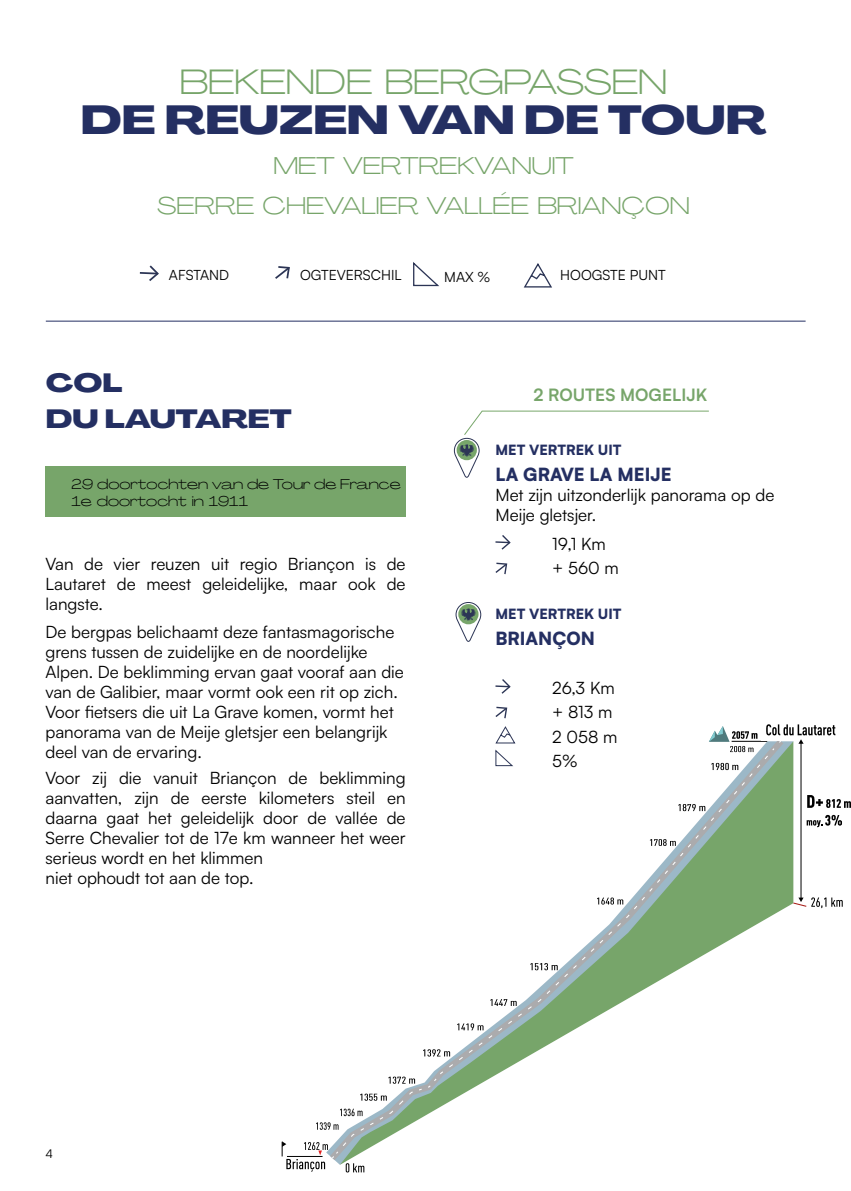
<style>
.page{position:relative;width:851px;height:1191px;background:#fff}
.page>*{position:absolute;margin:0;border:0;box-sizing:border-box;transform-origin:0 0}
.t1{font:800 40px "PP Agrandir Grand";color:#242f62}
.t2{font:300 34.8px "PP Agrandir Grand";color:#77a56a}
.t3{font:800 26px "PP Agrandir Grand";color:#242f62}
.t4{font:300 24px/40px "PP Agrandir Grand";color:#77a56a;text-align:center}
.t5{font:900 18px "Satoshi";color:#242f62}
.t6{font:17px/20px "Satoshi";color:#000}
.t7{font:700 17px "Satoshi";color:#77a56a}
.t8{font:300 14px/16.8px "PP Agrandir Grand";color:#000}
.t9{font:14px "Satoshi";color:#000}
.t10{font:900 14px "Satoshi";color:#242f62}
.t11{font:12px "Satoshi";color:#000}
</style>
<div class="page">
<hr style="left:46px;top:321px;width:759px;height:1px;background:#242f62">
<div style="left:45px;top:466px;width:360px;height:51px;background:#77a56a"></div>
<svg style="left:495px;top:535px;width:16px;height:15px"></svg>
<svg style="left:495px;top:562px;width:13px;height:13px"></svg>
<svg style="left:495px;top:679px;width:16px;height:15px"></svg>
<svg style="left:495px;top:706px;width:18px;height:33px"></svg>
<svg style="left:139px;top:265px;width:20px;height:16px"></svg>
<svg style="left:275px;top:266px;width:15px;height:13px"></svg>
<svg style="left:523px;top:263px;width:29px;height:25px"></svg>
<svg style="left:413px;top:262px;width:26px;height:25px"></svg>
<svg style="left:316px;top:1122px;width:19px;height:8px"></svg>
<svg style="left:335px;top:749px;width:440px;height:402px"></svg>
<svg style="left:282px;top:1141px;width:82px;height:31px"></svg>
<svg style="left:630px;top:724px;width:220px;height:189px"></svg>
<svg style="left:453px;top:410px;width:256px;height:68px"></svg>
<svg style="left:455px;top:602px;width:26px;height:40px"></svg>
<h2 class="t2" style="left:180px;top:61px;width:489px">BEKENDE BERGPASSEN</h2>
<h1 class="t1" style="left:81px;top:95px;width:687px">DE REUZEN VAN DE TOUR</h1>
<h3 class="t4" style="left:157px;top:146px;width:534px">MET VERTREKVANUIT<br>SERRE CHEVALIER VALLÉE BRIANÇON</h3>
<h3 class="t3" style="left:46px;top:366px;width:78px">COL</h3>
<p class="t9" style="left:169px;top:266px;width:62px">AFSTAND</p>
<p class="t9" style="left:300px;top:266px;width:103px">OGTEVERSCHIL</p>
<p class="t9" style="left:444px;top:267px;width:48px">MAX %</p>
<p class="t9" style="left:560px;top:265px;width:107px">HOOGSTE PUNT</p>
<p class="t7" style="left:533px;top:383px;width:175px">2 ROUTES MOGELIJK</p>
<h3 class="t3" style="left:46px;top:402px;width:247px">DU LAUTARET</h3>
<p class="t8" style="left:72px;top:476px;width:331px">29 doortochten van de Tour de France<br>1e doortocht in 1911</p>
<p class="t6" style="left:45px;top:553px;width:361px;text-align:justify">Van de vier reuzen uit regio Briançon is de Lautaret de meest geleidelijke, maar ook de langste.</p>
<p class="t6" style="left:45px;top:621px;width:360px">De bergpas belichaamt deze fantasmagorische grens tussen de zuidelijke en de noordelijke Alpen. De beklimming ervan gaat vooraf aan die van de Galibier, maar vormt ook een rit op zich.<br>Voor fietsers die uit La Grave komen, vormt het panorama van de Meije gletsjer een belangrijk deel van de ervaring.</p>
<p class="t6" style="left:45px;top:767px;width:361px">Voor zij die vanuit Briançon de beklimming aanvatten, zijn de eerste kilometers steil en daarna gaat het geleidelijk door de vallée de Serre Chevalier tot de 17e km wanneer het weer serieus wordt en het klimmen<br>niet ophoudt tot aan de top.</p>
<p class="t10" style="left:495px;top:439px;width:127px">MET VERTREK UIT</p>
<p class="t5" style="left:495px;top:461px;width:178px">LA GRAVE LA MEIJE</p>
<p class="t6" style="left:495px;top:484px;width:280px">Met zijn uitzonderlijk panorama op de<br>Meije gletsjer.</p>
<p class="t6" style="left:552px;top:530px;width:68px;line-height:24.6px">19,1 Km + 560 m</p>
<p class="t10" style="left:495px;top:603px;width:127px">MET VERTREK UIT</p>
<p class="t5" style="left:495px;top:625px;width:101px">BRIANÇON</p>
<p class="t6" style="left:552px;top:674px;width:67px;line-height:24.6px">26,3 Km + 813 m<br>2 058 m<br>5%</p>
<p class="t11" style="left:45px;top:1145px;width:9px">4</p>
</div>
